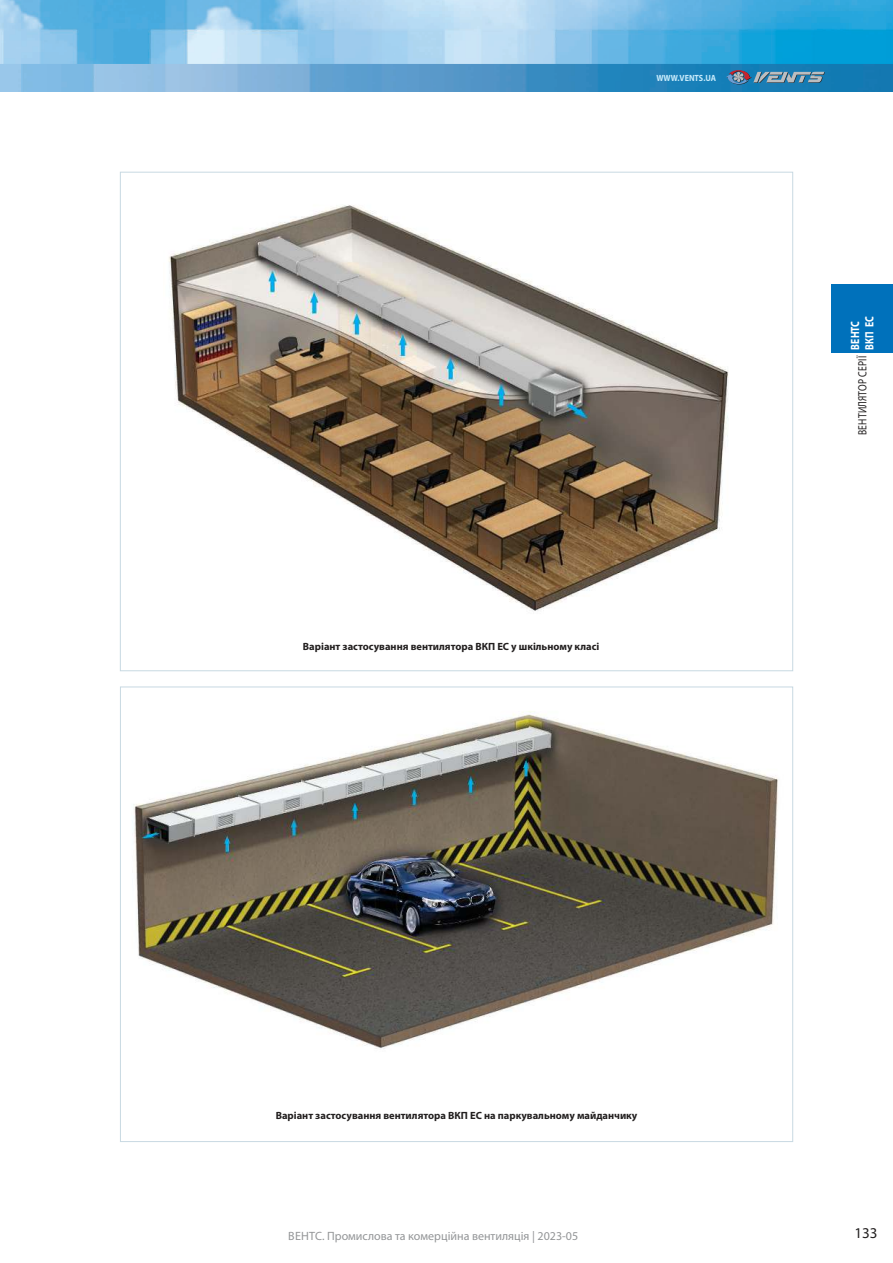
<style>
.page{position:relative;width:893px;height:1263px;background:#fff}
.page>*{position:absolute;margin:0;border:0;box-sizing:border-box;transform-origin:0 0}
.t1{font:15px "Myriad Pro";color:#221f1f}
.t2{font:12px "Myriad Pro";color:#939597}
.t3{font:12px "Myriad Pro";letter-spacing:.02em;color:#221f1f;scale:.8 1}
.t4{font:700 12px/14.4px "Myriad Pro";letter-spacing:.02em;color:#fff;scale:.8 1}
.t5{font:700 10.5px "Myriad Pro";color:#221f1f}
.t6{font:700 9px "Myriad Pro";color:#c6eafb;scale:.9 1}
</style>
<div class="page">
<img style="left:0;top:0;width:893px;height:91px">
<svg style="left:726px;top:70px;width:99px;height:14px"></svg>
<div style="left:831px;top:285px;width:62px;height:68px;background:#0071bb"></div>
<img style="left:133px;top:711px;width:645px;height:338px">
<img style="left:169px;top:205px;width:560px;height:406px">
<p class="t6" style="left:656px;top:74px;width:68px">WWW.VENTS.UA</p>
<p class="t5" style="left:303px;top:642px;width:298px">Варіант застосування вентилятора ВКП ЕС у шкільному класі</p>
<p class="t4" style="left:849px;top:350px;width:43px;rotate:-90deg">ВЕНТС<br>ВКП ЕС</p>
<p class="t3" style="left:857px;top:435px;width:100px;rotate:-90deg">ВЕНТИЛЯТОР СЕРІЇ</p>
<p class="t5" style="left:276px;top:1112px;width:363px">Варіант застосування вентилятора ВКП ЕС на паркувальному майданчику</p>
<p class="t2" style="left:288px;top:1231px;width:291px">ВЕНТС. Промислова та комерційна вентиляція | 2023-05</p>
<h1 class="t1" style="left:854px;top:1226px;width:25px">133</h1>
</div>
